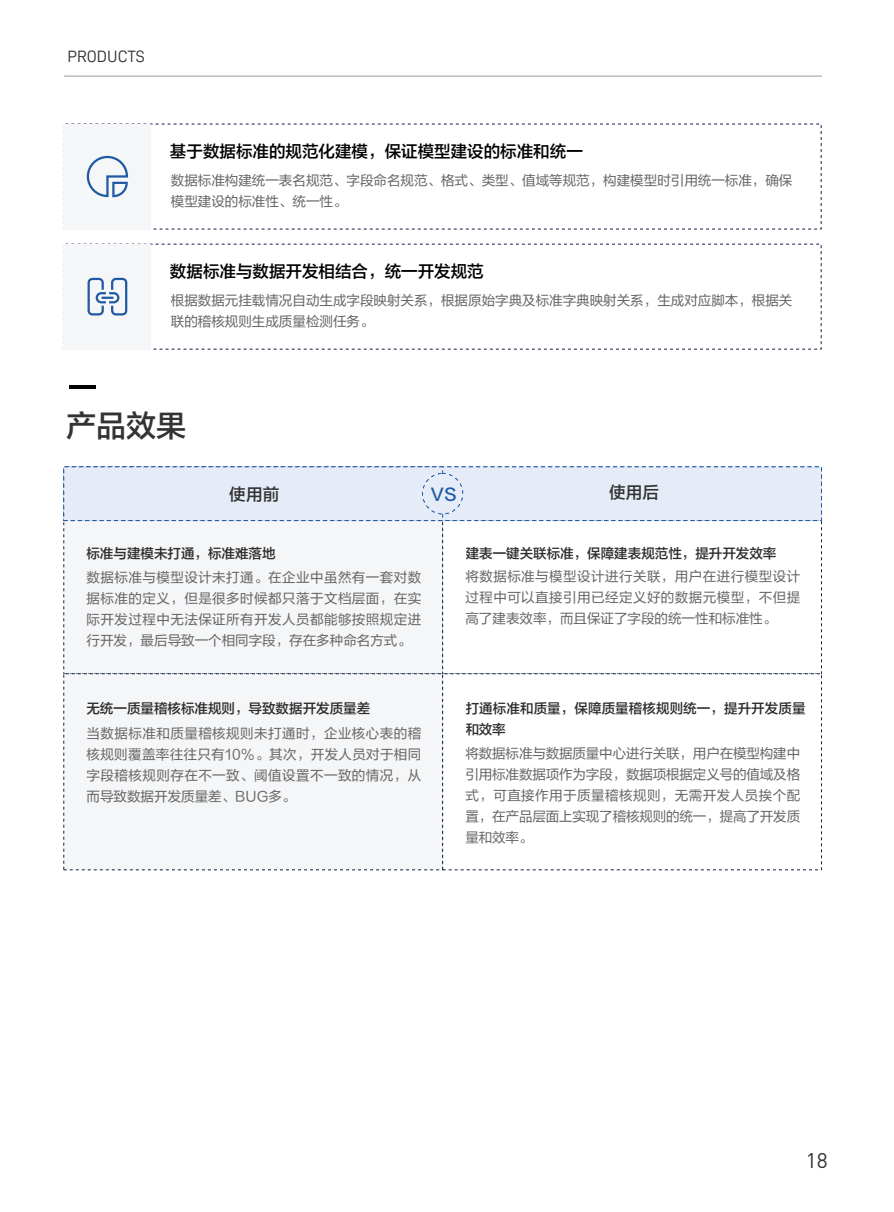
<style>
.page{position:relative;width:894px;height:1212px;background:#fff}
.page>*{position:absolute;margin:0;border:0;box-sizing:border-box;transform-origin:0 0}
.t1{font:30px "FZLTZHJW GB1 0";color:#333}
.t2{font:21px "DIN";color:#333}
.t3{font:16.5px "FZLTZHJW GB1 0";color:#000}
.t4{font:16.5px "D DIN";color:#333}
.t5{font:16.5px "FZLTZHJW GB1 0";letter-spacing:.015em;color:#333}
.t6{font:16.5px "FZLTZHJW GB1 0";color:#1f5aa6}
.t7{font:13.5px/21px "FZLTHJW GB1 0";color:#666;text-align:justify}
.t8{font:13.5px/21px "FZLTZHJW GB1 0";color:#2d2d2d}
</style>
<div class="page">
<div style="left:63px;top:124px;width:88px;height:105px;background:#f5f6f8"></div>
<svg style="left:86px;top:155px;width:43px;height:43px"></svg>
<div style="left:63px;top:244px;width:88px;height:105px;background:#f5f6f8"></div>
<div style="left:87px;top:278px;width:17px;height:37px;border:2px solid #1f5aa5;border-radius:4px"></div>
<div style="left:111px;top:278px;width:16px;height:37px;border:2px solid #1f5aa5;border-radius:4px"></div>
<svg style="left:95px;top:291px;width:25px;height:14px"></svg>
<div style="left:64px;top:520px;width:378px;height:154px;background:#f5f6f8"></div>
<div style="left:64px;top:674px;width:378px;height:196px;background:#f5f6f8"></div>
<div style="left:64px;top:467px;width:757px;height:54px;background:#e6ecf7"></div>
<div style="left:422px;top:473px;width:41px;height:41px;background:#e6ecf7;border:1px dashed #1f5aa6;border-radius:50%"></div>
<hr style="left:69px;top:385px;width:27px;height:3px;background:#000">
<hr style="left:64px;top:76px;width:757px;height:1px;background:#979797">
<p class="t4" style="left:67px;top:48px;width:79px">PRODUCTS</p>
<p class="t3" style="left:170px;top:143px;width:414px">基于数据标准的规范化建模，保证模型建设的标准和统一</p>
<p class="t7" style="left:171px;top:170px;width:622px">数据标准构建统一表名规范、字段命名规范、格式、类型、值域等规范，构建模型时引用统一标准，确保模型建设的标准性、统一性。</p>
<p class="t3" style="left:170px;top:263px;width:315px">数据标准与数据开发相结合，统一开发规范</p>
<p class="t7" style="left:171px;top:290px;width:622px">根据数据元挂载情况自动生成字段映射关系，根据原始字典及标准字典映射关系，生成对应脚本，根据关联的稽核规则生成质量检测任务。</p>
<h1 class="t1" style="left:66px;top:411px;width:121px">产品效果</h1>
<p class="t5" style="left:229px;top:486px;width:51px">使用前</p>
<p class="t6" style="left:430px;top:486px;width:28px">VS</p>
<p class="t5" style="left:608px;top:484px;width:51px">使用后</p>
<p class="t8" style="left:86px;top:543px;width:190px">标准与建模未打通，标准难落地</p>
<p class="t8" style="left:465px;top:542px;width:312px">建表一键关联标准，保障建表规范性，提升开发效率</p>
<p class="t7" style="left:465px;top:565px;width:336px">将数据标准与模型设计进行关联，用户在进行模型设计过程中可以直接引用已经定义好的数据元模型，不但提高了建表效率，而且保证了字段的统一性和标准性。</p>
<p class="t7" style="left:87px;top:567px;width:336px">数据标准与模型设计未打通。在企业中虽然有一套对数据标准的定义，但是很多时候都只落于文档层面，在实际开发过程中无法保证所有开发人员都能够按照规定进行开发，最后导致一个相同字段，存在多种命名方式。</p>
<p class="t8" style="left:86px;top:698px;width:285px">无统一质量稽核标准规则，导致数据开发质量差</p>
<p class="t8" style="left:465px;top:697px;width:341px">打通标准和质量，保障质量稽核规则统一，提升开发质量和效率</p>
<p class="t7" style="left:465px;top:743px;width:336px">将数据标准与数据质量中心进行关联，用户在模型构建中引用标准数据项作为字段，数据项根据定义号的值域及格式，可直接作用于质量稽核规则，无需开发人员挨个配置，在产品层面上实现了稽核规则的统一，提高了开发质量和效率。</p>
<p class="t7" style="left:87px;top:723px;width:336px">当数据标准和质量稽核规则未打通时，企业核心表的稽核规则覆盖率往往只有10%。其次，开发人员对于相同字段稽核规则存在不一致、阈值设置不一致的情况，从而导致数据开发质量差、BUG多。</p>
<h2 class="t2" style="left:805px;top:1153px;width:23px">18</h2>
</div>
